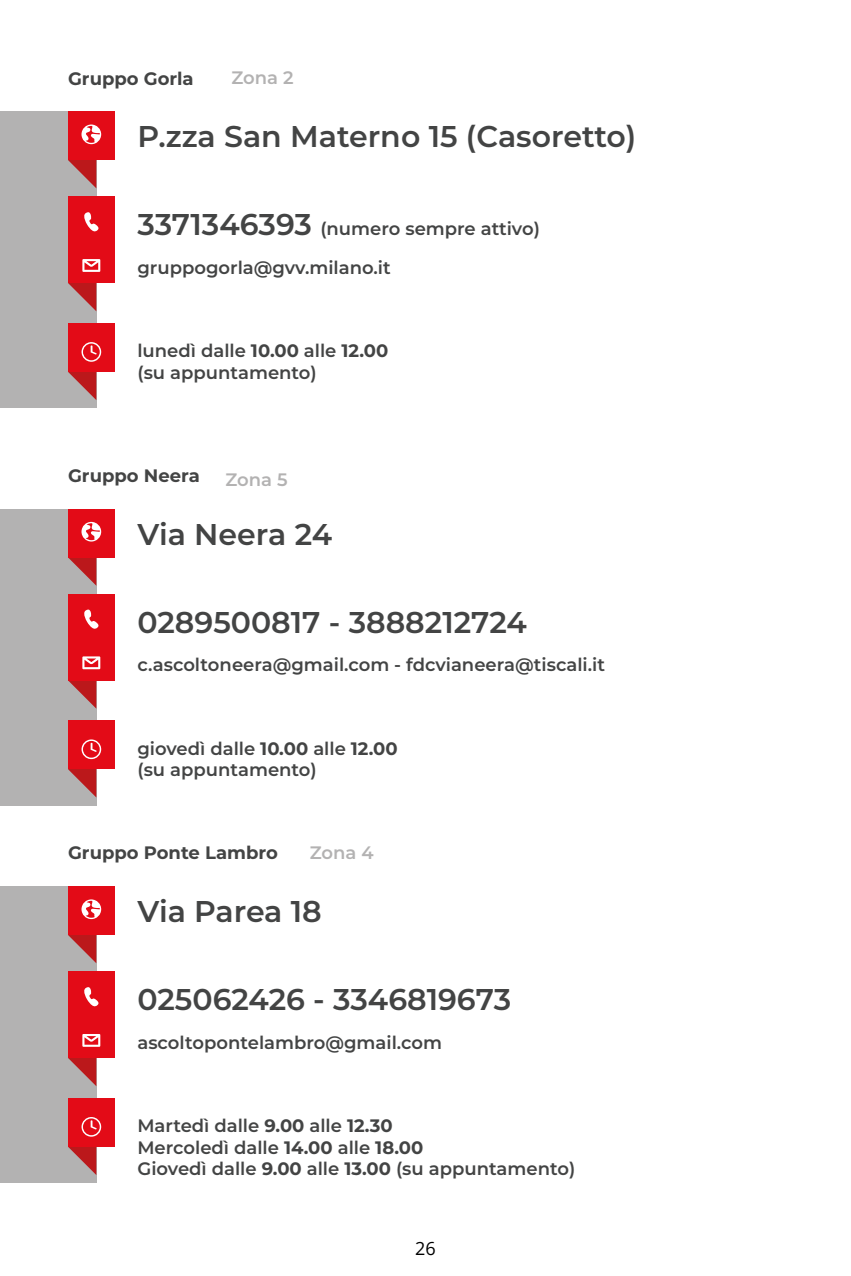
<style>
.page{position:relative;width:851px;height:1276px;background:#fff}
.page>*{position:absolute;margin:0;border:0;box-sizing:border-box;transform-origin:0 0}
.t1{font:600 30px "Montserrat";color:#434444}
.t2{font:600 18px/21.6px "Montserrat";color:#434444}
.t3{font:700 18px "Montserrat";color:#434444}
.t4{font:600 18px "Montserrat";color:#b3b2b2}
.t5{font:18px "Open Sans";color:#000}
.s1{font-size:30px}
.s2{font-weight:700}
</style>
<div class="page">
<div style="left:0;top:111px;width:96px;height:297px;background:#b3b2b2"></div>
<div style="left:0;top:508px;width:96px;height:297px;background:#b3b2b2"></div>
<svg style="left:68px;top:283px;width:28px;height:28px"></svg>
<div style="left:68px;top:196px;width:47px;height:87px;background:#e30b17"></div>
<svg style="left:68px;top:680px;width:28px;height:28px"></svg>
<div style="left:68px;top:593px;width:47px;height:87px;background:#e30b17"></div>
<svg style="left:68px;top:372px;width:28px;height:28px"></svg>
<div style="left:68px;top:323px;width:47px;height:49px;background:#e30b17"></div>
<svg style="left:68px;top:769px;width:28px;height:28px"></svg>
<div style="left:68px;top:720px;width:47px;height:49px;background:#e30b17"></div>
<svg style="left:68px;top:160px;width:28px;height:28px"></svg>
<div style="left:68px;top:111px;width:47px;height:49px;background:#e30b17"></div>
<svg style="left:68px;top:557px;width:28px;height:29px"></svg>
<div style="left:68px;top:508px;width:47px;height:49px;background:#e30b17"></div>
<svg style="left:84px;top:212px;width:15px;height:19px"></svg>
<svg style="left:84px;top:609px;width:15px;height:20px"></svg>
<svg style="left:82px;top:259px;width:18px;height:13px"></svg>
<svg style="left:82px;top:656px;width:18px;height:13px"></svg>
<svg style="left:81px;top:124px;width:20px;height:20px"></svg>
<svg style="left:81px;top:522px;width:20px;height:19px"></svg>
<svg style="left:81px;top:342px;width:20px;height:20px"></svg>
<svg style="left:81px;top:739px;width:20px;height:20px"></svg>
<div style="left:0;top:886px;width:96px;height:297px;background:#b3b2b2"></div>
<svg style="left:68px;top:1058px;width:28px;height:28px"></svg>
<div style="left:68px;top:971px;width:47px;height:87px;background:#e30b17"></div>
<svg style="left:68px;top:1146px;width:28px;height:29px"></svg>
<div style="left:68px;top:1098px;width:47px;height:48px;background:#e30b17"></div>
<svg style="left:68px;top:935px;width:28px;height:28px"></svg>
<div style="left:68px;top:886px;width:47px;height:49px;background:#e30b17"></div>
<svg style="left:84px;top:987px;width:15px;height:19px"></svg>
<svg style="left:82px;top:1034px;width:18px;height:12px"></svg>
<svg style="left:81px;top:899px;width:20px;height:20px"></svg>
<svg style="left:81px;top:1117px;width:20px;height:19px"></svg>
<p class="t3" style="left:68px;top:65px;width:127px">Gruppo Gorla</p>
<p class="t4" style="left:231px;top:65px;width:64px">Zona 2</p>
<h1 class="t1" style="left:137px;top:115px;width:500px">P.zza San Materno 15 (Casoretto)</h1>
<p class="t2" style="left:137px;top:217px;width:404px"><span class="s1">3371346393</span> (numero sempre attivo)</p>
<p class="t2" style="left:137px;top:256px;width:255px">gruppogorla@gvv.milano.it</p>
<p class="t2" style="left:137px;top:339px;width:252px">lunedì dalle <span class="s2">10.00</span> alle <span class="s2">12.00 </span>(su appuntamento)</p>
<p class="t3" style="left:68px;top:462px;width:133px">Gruppo Neera</p>
<p class="t4" style="left:225px;top:466px;width:64px">Zona 5</p>
<h1 class="t1" style="left:137px;top:513px;width:196px">Via Neera 24</h1>
<h1 class="t1" style="left:137px;top:600px;width:391px">0289500817 - 3888212724</h1>
<p class="t2" style="left:137px;top:653px;width:469px">c.ascoltoneera@gmail.com - fdcvianeera@tiscali.it</p>
<p class="t2" style="left:137px;top:736px;width:262px">giovedì dalle <span class="s2">10.00</span> alle <span class="s2">12.00 </span>(su appuntamento)</p>
<p class="t3" style="left:68px;top:840px;width:211px">Gruppo Ponte Lambro</p>
<p class="t4" style="left:310px;top:840px;width:65px">Zona 4</p>
<h1 class="t1" style="left:137px;top:890px;width:186px">Via Parea 18</h1>
<h1 class="t1" style="left:137px;top:978px;width:375px">025062426 - 3346819673</h1>
<p class="t2" style="left:137px;top:1031px;width:306px">ascoltopontelambro@gmail.com</p>
<p class="t2" style="left:137px;top:1114px;width:439px">Martedì dalle <span class="s2">9.00</span> alle <span class="s2">12.30<br></span>Mercoledì dalle <span class="s2">14.00</span> alle <span class="s2">18.00<br></span>Giovedì dalle <span class="s2">9.00</span> alle <span class="s2">13.00</span> (su appuntamento)</p>
<p class="t5" style="left:415px;top:1235px;width:22px">26</p>
</div>
